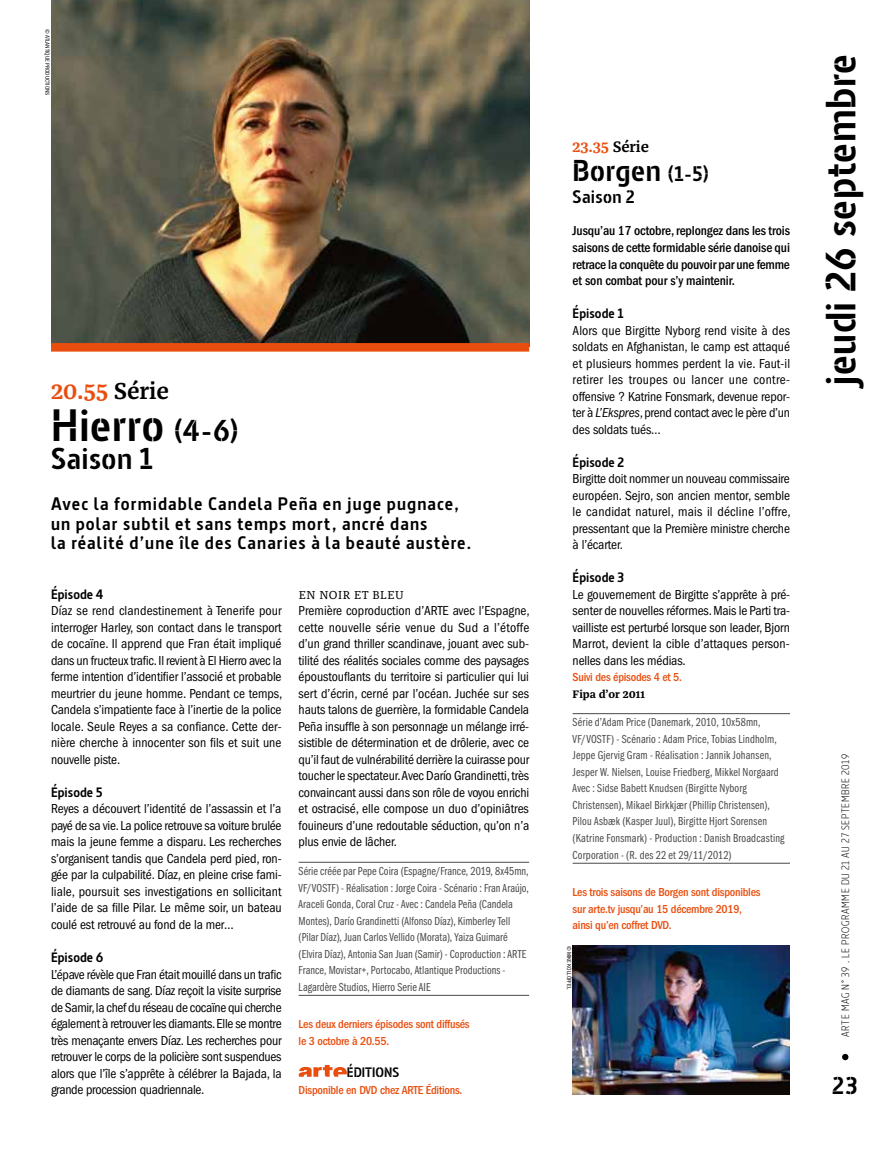
<style>
.page{position:relative;width:893px;height:1149px;background:#fff}
.page>*{position:absolute;margin:0;border:0;box-sizing:border-box;transform-origin:0 0}
.t1{font:700 45px "Barna Stencil";letter-spacing:.015em;color:#000}
.t2{font:700 42px "Barna Stencil";letter-spacing:.015em;color:#000}
.t3{font:700 30px "Barna Stencil";letter-spacing:.02em;color:#000}
.t4{font:700 24.15px "Barna Stencil";color:#000}
.t5{font:600 24px "Franziska OT";letter-spacing:-.01em;color:#e94e0f}
.t6{font:700 18px/19.5px "Barna";letter-spacing:.06em;color:#000}
.t7{font:700 18px "Barna Stencil";letter-spacing:.02em;color:#000}
.t8{font:600 15.75px "Franziska OT";letter-spacing:-.01em;color:#e94e0f}
.t9{font:700 13.65px "Barna Stencil";color:#000}
.t10{font:condensed 13.5px/16.5px "ITC Franklin Gothic Std";letter-spacing:-.01em;color:#000;text-align:justify}
.t11{font:500 condensed 13.5px/16.5px "ITC Franklin Gothic Std";letter-spacing:-.015em;color:#000;text-align:justify}
.t12{font:700 13.5px "Barna";color:#000}
.t13{font:12px/16.5px "ITC Franklin Gothic Std Bk Cp";letter-spacing:.01em;color:#4a4a49}
.t14{font:500 condensed 12px/16.5px "ITC Franklin Gothic Std";letter-spacing:-.02em;color:#e94e0f}
.t15{font:12px "Franziska OT";letter-spacing:.045em;color:#000}
.t16{font:700 11.25px "Franziska OT";color:#000}
.t17{font:300 10.5px "Barna";letter-spacing:.065em;color:#000}
.t18{font:condensed 6px "ITC Franklin Gothic Std";color:#000}
.s1{color:#000}
.s2{font-size:30px}
.s3{font-size:21px}
.s4{font-style:italic}
</style>
<div class="page">
<svg style="left:842px;top:1053px;width:6px;height:6px"></svg>
<img style="left:51px;top:0;width:478px;height:343px">
<div style="left:51px;top:343px;width:478px;height:8px;background:#e94e0f"></div>
<hr style="left:299px;top:861px;width:230px;height:1px;background:#4a4a49">
<hr style="left:299px;top:994px;width:230px;height:1px;background:#4a4a49">
<svg style="left:299px;top:1064px;width:48px;height:12px"></svg>
<hr style="left:573px;top:713px;width:217px;height:1px;background:#4a4a49">
<hr style="left:573px;top:862px;width:217px;height:1px;background:#4a4a49">
<img style="left:573px;top:945px;width:217px;height:149px">
<p class="t18" style="left:51px;top:29px;width:67px;rotate:90deg">© ATLANTIQUE PRODUCTIONS</p>
<h3 class="t5" style="left:51px;top:377px;width:120px">20.55 <span class="s1">Série</span></h3>
<h1 class="t1" style="left:51px;top:398px;width:189px">Hierro <span class="s2">(4-6)</span></h1>
<h3 class="t3" style="left:51px;top:440px;width:103px">Saison 1</h3>
<h3 class="t6" style="left:51px;top:494px;width:422px">Avec la formidable Candela Peña en juge pugnace, un polar subtil et sans temps mort, ancré dans<br>la réalité d’une île des Canaries à la beauté austère.</h3>
<p class="t12" style="left:51px;top:585px;width:54px">Épisode 4</p>
<p class="t10" style="left:51px;top:602px;width:233px">Díaz se rend clandestinement à Tenerife pour interroger Harley, son contact dans le transport de cocaïne. Il apprend que Fran était impliqué dans un fructeux trafic. Il revient à El Hierro avec la ferme intention d’identifier l’associé et probable meurtrier du jeune homme. Pendant ce temps, Candela s’impatiente face à l’inertie de la police locale. Seule Reyes a sa confiance. Cette der&shy;nière cherche à innocenter son fils et suit une nouvelle piste.</p>
<p class="t12" style="left:51px;top:783px;width:53px">Épisode 5</p>
<p class="t10" style="left:51px;top:800px;width:232px">Reyes a découvert l’identité de l’assassin et l’a payé de sa vie. La police retrouve sa voiture brulée mais la jeune femme a disparu. Les recherches s’organisent tandis que Candela perd pied, ron&shy;gée par la culpabilité. Díaz, en pleine crise fami&shy;liale, poursuit ses investigations en sollicitant l’aide de sa fille Pilar. Le même soir, un bateau coulé est retrouvé au fond de la mer…</p>
<p class="t12" style="left:51px;top:948px;width:54px">Épisode 6</p>
<p class="t10" style="left:51px;top:965px;width:232px">L’épave révèle que Fran était mouillé dans un trafic de diamants de sang. Díaz reçoit la visite surprise de Samir, la chef du réseau de cocaïne qui cherche également à retrouver les diamants. Elle se montre très menaçante envers Díaz. Les recherches pour retrouver le corps de la policière sont suspendues alors que l’île s’apprête à célébrer la Bajada, la grande procession quadriennale.</p>
<p class="t15" style="left:299px;top:587px;width:107px">EN NOIR ET BLEU</p>
<p class="t10" style="left:299px;top:602px;width:233px">Première coproduction d’ARTE avec l’Espagne, cette nouvelle série venue du Sud a l’étoffe d’un grand thriller scandinave, jouant avec sub&shy;tilité des réalités sociales comme des paysages époustouflants du territoire si particulier qui lui sert d’écrin, cerné par l’océan. Juchée sur ses hauts talons de guerrière, la formidable Candela Peña insuffle à son personnage un mélange irré&shy;sistible de détermination et de drôlerie, avec ce qu’il faut de vulnérabilité derrière la cuirasse pour toucher le spectateur. Avec Darío Grandinetti, très convaincant aussi dans son rôle de voyou enrichi et ostracisé, elle compose un duo d’opiniâtres fouineurs d’une redoutable séduction, qu’on n’a plus envie de lâcher.</p>
<p class="t13" style="left:299px;top:862px;width:232px">Série créée par Pepe Coira (Espagne/France, 2019, 8x45mn, VF/VOSTF) - Réalisation : Jorge Coira - Scénario : Fran Araújo, Araceli Gonda, Coral Cruz - Avec : Candela Peña (Candela Montes), Darío Grandinetti (Alfonso Díaz), Kimberley Tell (Pilar Díaz), Juan Carlos Vellido (Morata), Yaiza Guimaré (Elvira Díaz), Antonia San Juan (Samir) - Coproduction : ARTE France, Movistar+, Portocabo, Atlantique Productions - Lagardère Studios, Hierro Serie AIE</p>
<p class="t14" style="left:299px;top:1015px;width:173px">Les deux derniers épisodes sont diffusés le 3 octobre à 20.55.</p>
<p class="t9" style="left:347px;top:1063px;width:54px">ÉDITIONS</p>
<p class="t14" style="left:299px;top:1081px;width:165px">Disponible en DVD chez ARTE Éditions.</p>
<p class="t8" style="left:573px;top:137px;width:78px">23.35 <span class="s1">Série</span></p>
<h3 class="t3" style="left:573px;top:152px;width:138px">Borgen <span class="s3">(1-5)</span></h3>
<h3 class="t7" style="left:573px;top:185px;width:64px">Saison 2</h3>
<p class="t11" style="left:573px;top:223px;width:219px">Jusqu’au 17 octobre, replongez dans les trois saisons de cette formidable série danoise qui retrace la conquête du pouvoir par une femme et son combat pour s’y maintenir.</p>
<p class="t12" style="left:573px;top:305px;width:52px">Épisode 1</p>
<p class="t10" style="left:573px;top:322px;width:219px">Alors que Birgitte Nyborg rend visite à des soldats en Afghanistan, le camp est attaqué et plusieurs hommes perdent la vie. Faut-il retirer les troupes ou lancer une contre&shy;offensive ? Katrine Fonsmark, devenue repor&shy;ter à <span class="s4">L’Ekspres</span>, prend contact avec le père d’un des soldats tués…</p>
<p class="t12" style="left:573px;top:453px;width:53px">Épisode 2</p>
<p class="t10" style="left:573px;top:470px;width:220px">Birgitte doit nommer un nouveau commissaire européen. Sejro, son ancien mentor, semble le candidat naturel, mais il décline l’offre, pressentant que la Première ministre cherche à l’écarter.</p>
<p class="t12" style="left:573px;top:569px;width:53px">Épisode 3</p>
<p class="t10" style="left:573px;top:586px;width:219px">Le gouvernement de Birgitte s’apprête à pré&shy;senter de nouvelles réformes. Mais le Parti tra&shy;vailliste est perturbé lorsque son leader, Bjorn Marrot, devient la cible d’attaques person&shy;nelles dans les médias.</p>
<p class="t14" style="left:573px;top:669px;width:111px">Suivi des épisodes 4 et 5.</p>
<p class="t16" style="left:573px;top:687px;width:74px">Fipa d’or 2011</p>
<p class="t13" style="left:573px;top:714px;width:213px">Série d’Adam Price (Danemark, 2010, 10x58mn, VF/VOSTF) - Scénario : Adam Price, Tobias Lindholm, Jeppe Gjervig Gram - Réalisation : Jannik Johansen, Jesper W. Nielsen, Louise Friedberg, Mikkel Norgaard Avec : Sidse Babett Knudsen (Birgitte Nyborg Christensen), Mikael Birkkjær (Phillip Christensen), Pilou Asbæk (Kasper Juul), Birgitte Hjort Sorensen (Katrine Fonsmark) - Production : Danish Broadcasting Corporation - (R. des 22 et 29/11/2012)</p>
<p class="t14" style="left:573px;top:883px;width:189px">Les trois saisons de Borgen sont disponibles sur arte.tv jusqu’au 15 décembre 2019, ainsi qu’en coffret DVD.</p>
<p class="t18" style="left:572px;top:945px;width:45px;rotate:90deg">© MIKE KOLLÖFFEL</p>
<h2 class="t2" style="left:815px;top:386px;width:334px;rotate:-90deg">jeudi 26 septembre</h2>
<p class="t17" style="left:839px;top:1036px;width:284px;rotate:-90deg">ARTE MAG N° 39 . LE PROGRAMME DU 21 AU 27 SEPTEMBRE 2019</p>
<h3 class="t4" style="left:832px;top:1070px;width:27px">23</h3>
</div>
